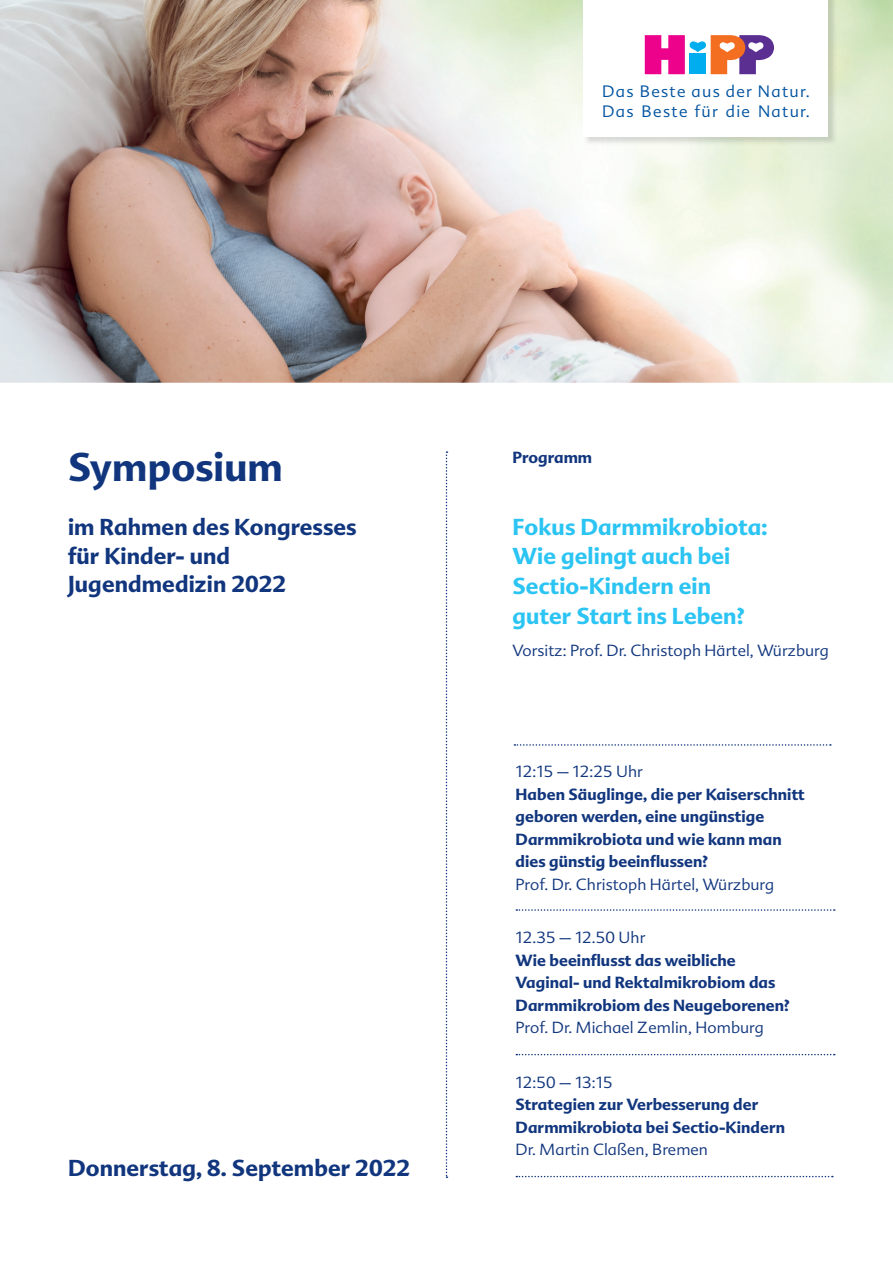
<style>
.page{position:relative;width:893px;height:1263px;background:#fff}
.page>*{position:absolute;margin:0;border:0;box-sizing:border-box;transform-origin:0 0}
.t1{font:700 39px "Advert Pro";letter-spacing:.005em;color:#11367e}
.t2{font:700 22.5px/28.5px "Advert Pro";letter-spacing:.005em;color:#11367e}
.t3{font:700 22.5px/29.5px "Advert Pro";letter-spacing:.005em;color:#2bc4f3}
.t4{font:300 16.05px/19.4px "Advert";letter-spacing:.08em;color:#0153a0}
.t5{font:700 15.75px/22.5px "Advert Pro";letter-spacing:.005em;color:#11367e}
.t6{font:300 15.75px "Advert Pro";letter-spacing:.005em;color:#11367e}
</style>
<div class="page">
<img style="left:0;top:0;width:893px;height:383px">
<svg style="left:446px;top:451px;width:1px;height:727px"></svg>
<svg style="left:514px;top:744px;width:317px;height:2px"></svg>
<svg style="left:516px;top:909px;width:319px;height:2px"></svg>
<svg style="left:516px;top:1054px;width:319px;height:1px"></svg>
<svg style="left:516px;top:1176px;width:317px;height:1px"></svg>
<img style="left:584px;top:0;width:253px;height:145px">
<div style="left:584px;top:0;width:244px;height:137px;background:#fff"></div>
<svg style="left:645px;top:35px;width:129px;height:39px"></svg>
<p class="t4" style="left:602px;top:82px;width:209px">Das Beste aus der Natur.<br>Das Beste für die Natur.</p>
<h1 class="t1" style="left:68px;top:441px;width:216px">Symposium</h1>
<h2 class="t2" style="left:68px;top:513px;width:290px">im Rahmen des Kongresses für Kinder- und<br>Jugendmedizin 2022</h2>
<h2 class="t2" style="left:68px;top:1153px;width:344px">Donnerstag, 8. September 2022</h2>
<p class="t5" style="left:513px;top:446px;width:81px">Programm</p>
<h2 class="t3" style="left:513px;top:512px;width:257px">Fokus Darmmikrobiota:<br>Wie gelingt auch bei<br>Sectio-Kindern ein guter Start ins Leben?</h2>
<p class="t6" style="left:513px;top:641px;width:318px">Vorsitz: Prof. Dr. Christoph Härtel, Würzburg</p>
<p class="t6" style="left:516px;top:762px;width:129px">12:15 – 12:25 Uhr</p>
<p class="t5" style="left:516px;top:783px;width:291px">Haben Säuglinge, die per Kaiserschnitt geboren werden, eine ungünstige Darmmikrobiota und wie kann man dies günstig beeinflussen?</p>
<p class="t6" style="left:516px;top:875px;width:260px">Prof. Dr. Christoph Härtel, Würzburg</p>
<p class="t6" style="left:516px;top:928px;width:131px">12.35 – 12.50 Uhr</p>
<p class="t5" style="left:516px;top:949px;width:276px">Wie beeinflusst das weibliche<br>Vaginal- und Rektalmikrobiom das<br>Darmmikrobiom des Neugeborenen?</p>
<p class="t6" style="left:516px;top:1018px;width:250px">Prof. Dr. Michael Zemlin, Homburg</p>
<p class="t6" style="left:516px;top:1072px;width:99px">12:50 – 13:15</p>
<p class="t5" style="left:516px;top:1093px;width:271px">Strategien zur Verbesserung der<br>Darmmikrobiota bei Sectio-Kindern</p>
<p class="t6" style="left:516px;top:1140px;width:194px">Dr. Martin Claßen, Bremen</p>
</div>
